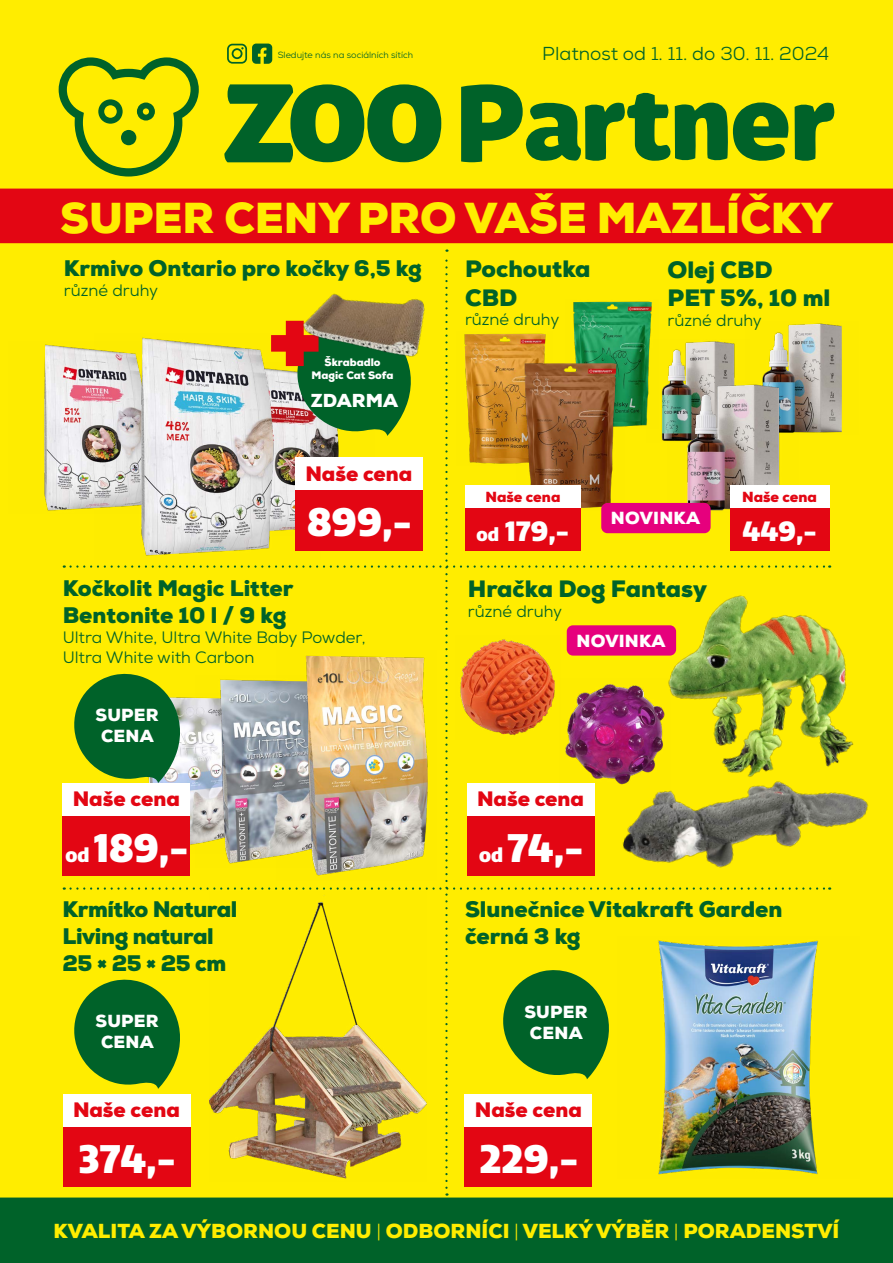
<style>
.page{position:relative;width:893px;height:1263px;background:#ffed00}
.page>*{position:absolute;margin:0;border:0;box-sizing:border-box;transform-origin:0 0}
.t1{font:900 108.38px "Nexa";color:#e30613}
.t2{font:900 43.28px "Nexa";color:#ffed00}
.t3{font:900 38.7px "Quatro";color:#fff}
.t4{font:900 27.08px "Quatro";color:#fff}
.t5{font:900 23.62px/28.3px "Nexa";color:#006229}
.t6{font:900 22.5px/27px "Nexa";color:#006229}
.t7{font:900 22.5px/27px "Nexa";letter-spacing:-.02em;color:#006229}
.t8{font:900 20.85px "Nexa";color:#e30613}
.t9{font:900 20.25px "Nexa";color:#ffed00}
.t10{font:18.75px "Nexa";color:#006229}
.t11{font:900 18.75px "Nexa";color:#fff}
.t12{font:900 17.48px/21px "Nexa";letter-spacing:.015em;color:#fff;text-align:center}
.t13{font:16.5px/19.8px "Nexa";color:#006229}
.t14{font:900 14.62px "Nexa";color:#e30613}
.t15{font:900 10.8px "Nexa";color:#fff}
.t16{font:9px "Nexa";color:#006229}
.s1{font-size:19.2px}
.s2{font-size:18.08px}
.s3{font-weight:300}
</style>
<div class="page">
<div style="left:0;top:1197px;width:893px;height:66px;background:#006229"></div>
<svg style="left:59px;top:57px;width:140px;height:120px"></svg>
<svg style="left:224px;top:84px;width:217px;height:78px"></svg>
<svg style="left:461px;top:84px;width:374px;height:79px"></svg>
<div style="left:0;top:189px;width:893px;height:54px;background:#e30613"></div>
<div style="left:0;top:200px;width:891px;height:41px;background:#e30613"></div>
<svg style="left:227px;top:44px;width:45px;height:20px"></svg>
<div style="left:63px;top:1126px;width:127px;height:61px;background:#e30613"></div>
<div style="left:63px;top:1094px;width:127px;height:32px;background:#fff"></div>
<img style="left:44px;top:344px;width:27px;height:167px">
<img style="left:830px;top:324px;width:12px;height:109px">
<img style="left:830px;top:631px;width:23px;height:113px">
<img style="left:830px;top:744px;width:39px;height:146px">
<div style="left:63px;top:815px;width:127px;height:61px;background:#e30613"></div>
<div style="left:63px;top:783px;width:127px;height:32px;background:#fff"></div>
<img style="left:71px;top:249px;width:759px;height:946px">
<img style="left:289px;top:252px;width:152px;height:151px">
<p class="t16" style="left:278px;top:49px;width:137px">Sledujte nás na sociálních sítích</p>
<p class="t10" style="left:542px;top:42px;width:288px">Platnost od 1. 11. do 30. 11. 2024</p>
<h2 class="t2" style="left:60px;top:190px;width:774px">SUPER CENY PRO VAŠE MAZLÍČKY</h2>
<p class="t6" style="left:64px;top:255px;width:360px">Krmivo Ontario pro kočky 6,5 kg</p>
<p class="t13" style="left:64px;top:281px;width:96px">různé druhy</p>
<h1 class="t1" style="left:267px;top:271px;width:58px">+</h1>
<p class="t15" style="left:312px;top:368px;width:84px">Magic Cat Sofa</p>
<p class="t15" style="left:324px;top:355px;width:58px">Škrabadlo</p>
<p class="t11" style="left:311px;top:388px;width:88px">ZDARMA</p>
<p class="t8" style="left:305px;top:460px;width:108px">Naše cena</p>
<h3 class="t3" style="left:307px;top:499px;width:106px">899,-</h3>
<p class="t6" style="left:63px;top:575px;width:232px">Kočkolit Magic Litter<br>Bentonite 10 l / 9 kg</p>
<p class="t13" style="left:63px;top:627px;width:304px">Ultra White, Ultra White Baby Powder,<br>Ultra White with Carbon</p>
<p class="t12" style="left:95px;top:705px;width:65px">SUPER<br>CENA</p>
<p class="t8" style="left:73px;top:785px;width:108px">Naše cena</p>
<h3 class="t3" style="left:65px;top:824px;width:125px"><span class="s1">od</span> 189,-</h3>
<p class="t7" style="left:63px;top:896px;width:176px">Krmítko Natural<br>Living natural<br>25 × 25 × 25 cm</p>
<p class="t12" style="left:95px;top:1010px;width:65px">SUPER<br>CENA</p>
<p class="t8" style="left:73px;top:1096px;width:108px">Naše cena</p>
<h3 class="t3" style="left:79px;top:1135px;width:99px">374,-</h3>
<p class="t5" style="left:465px;top:255px;width:127px">Pochoutka<br>CBD</p>
<p class="t13" style="left:465px;top:310px;width:96px">různé druhy</p>
<p class="t5" style="left:668px;top:255px;width:164px">Olej CBD<br>PET 5%, 10 ml</p>
<p class="t13" style="left:668px;top:310px;width:96px">různé druhy</p>
<p class="t14" style="left:486px;top:487px;width:76px">Naše cena</p>
<p class="t4" style="left:477px;top:515px;width:94px"><span class="s2">od</span> 179,-</p>
<p class="t12" style="left:611px;top:508px;width:91px">NOVINKA</p>
<p class="t14" style="left:742px;top:487px;width:76px">Naše cena</p>
<p class="t4" style="left:742px;top:515px;width:76px">449,-</p>
<p class="t5" style="left:468px;top:575px;width:241px">Hračka Dog Fantasy</p>
<p class="t13" style="left:468px;top:601px;width:96px">různé druhy</p>
<p class="t12" style="left:576px;top:630px;width:91px">NOVINKA</p>
<p class="t8" style="left:477px;top:785px;width:108px">Naše cena</p>
<h3 class="t3" style="left:479px;top:824px;width:106px"><span class="s1">od</span> 74,-</h3>
<p class="t6" style="left:465px;top:896px;width:319px">Slunečnice Vitakraft Garden černá 3 kg</p>
<p class="t12" style="left:524px;top:1001px;width:65px">SUPER<br>CENA</p>
<p class="t8" style="left:475px;top:1096px;width:108px">Naše cena</p>
<h3 class="t3" style="left:479px;top:1135px;width:100px">229,-</h3>
<p class="t9" style="left:53px;top:1218px;width:787px">KVALITA ZA VÝBORNOU CENU <span class="s3">|</span> ODBORNÍCI <span class="s3">|</span> VELKÝ VÝBĚR <span class="s3">|</span> PORADENSTVÍ</p>
</div>
